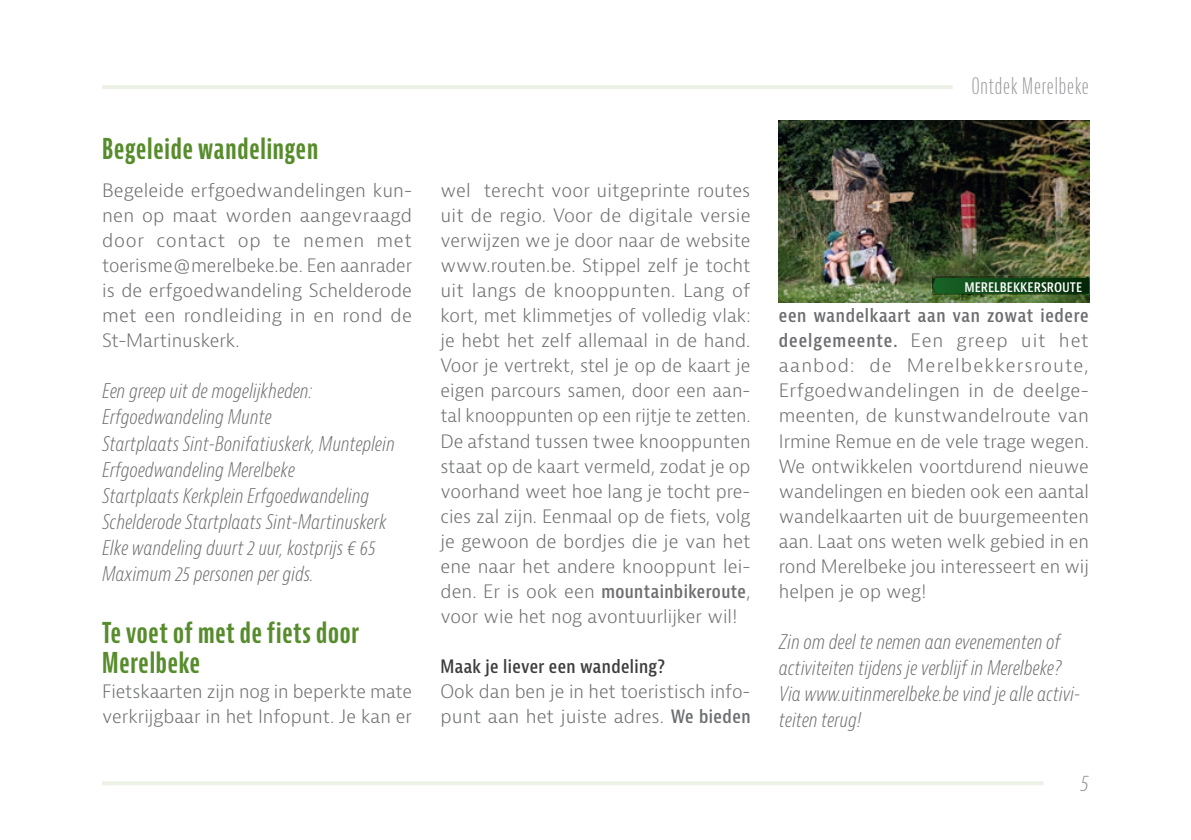
<style>
.page{position:relative;width:1191px;height:840px;background:#fff}
.page>*{position:absolute;margin:0;border:0;box-sizing:border-box;transform-origin:0 0}
.t1{font:700 extra-condensed 28px/30px "Bernina Sans";letter-spacing:.03em;color:#578c2c}
.t2{font:300 extra-condensed 22px "Bernina Sans";letter-spacing:.04em;color:#939598}
.t3{font:italic 300 condensed 22px "Bernina Sans";color:#939598}
.t4{font:italic 300 condensed 19.8px/26px "Bernina Sans";color:#6c6d70;scale:.96 1}
.t5{font:300 18px/25px "Bernina Sans";color:#6c6d70;text-align:justify}
.t6{font:600 condensed 18px "Bernina Sans";letter-spacing:.02em;color:#3e3e3f}
.t7{font:600 condensed 14px "Bernina Sans";color:#fff}
.s1{font-weight:600;font-stretch:condensed}
</style>
<div class="page">
<hr style="left:102px;top:781px;width:941px;height:3px;background:#edf2e8">
<hr style="left:102px;top:85px;width:850px;height:4px;background:#edf2e8">
<img style="left:779px;top:120px;width:310px;height:182px">
<svg style="left:932px;top:276px;width:158px;height:19px;background:#144518"></svg>
<h1 class="t1" style="left:102px;top:135px;width:218px">Begeleide wandelingen</h1>
<p class="t5" style="left:102px;top:178px;width:312px">Begeleide erfgoedwandelingen kun&shy;nen op maat worden aangevraagd door contact op te nemen met toerisme@merelbeke.be. Een aanrader is de erfgoedwandeling Schelderode met een rondleiding in en rond de St-Martinuskerk.</p>
<p class="t4" style="left:102px;top:379px;width:306px">Een greep uit de mogelijkheden:<br>Erfgoedwandeling Munte<br>Startplaats Sint-Bonifatiuskerk, Munteplein Erfgoedwandeling Merelbeke<br>Startplaats Kerkplein Erfgoedwandeling Schelderode Startplaats Sint-Martinuskerk Elke wandeling duurt 2 uur, kostprijs € 65<br>Maximum 25 personen per gids.</p>
<h1 class="t1" style="left:102px;top:618px;width:258px">Te voet of met de fiets door<br>Merelbeke</h1>
<p class="t5" style="left:102px;top:678px;width:312px">Fietskaarten zijn nog in beperkte mate verkrijgbaar in het Infopunt. Je kan er</p>
<p class="t5" style="left:440px;top:178px;width:312px">wel terecht voor uitgeprinte routes uit de regio. Voor de digitale versie verwijzen we je door naar de website www.routen.be. Stippel zelf je tocht uit langs de knooppunten. Lang of kort, met klimmetjes of volledig vlak: je hebt het zelf allemaal in de hand.<br>Voor je vertrekt, stel je op de kaart je eigen parcours samen, door een aan&shy;tal knooppunten op een rijtje te zetten.<br>De afstand tussen twee knooppunten staat op de kaart vermeld, zodat je op voorhand weet hoe lang je tocht pre&shy;cies zal zijn. Eenmaal op de fiets, volg je gewoon de bordjes die je van het ene naar het andere knooppunt lei&shy;den. Er is ook een <span class="s1">mountainbikeroute</span>, voor wie het nog avontuurlijker wil!</p>
<p class="t6" style="left:440px;top:655px;width:226px">Maak je liever een wandeling?</p>
<p class="t5" style="left:440px;top:678px;width:311px">Ook dan ben je in het toeristisch info&shy;punt aan het juiste adres. <span class="s1">We bieden</span></p>
<p class="t2" style="left:971px;top:74px;width:119px">Ontdek Merelbeke</p>
<p class="t7" style="left:964px;top:278px;width:119px">MERELBEKKERSROUTE</p>
<p class="t5" style="left:779px;top:303px;width:312px"><span class="s1">een wandelkaart aan van zowat iedere deelgemeente.</span> Een greep uit het aanbod: de Merelbekkersroute, Erfgoedwandelingen in de deelge&shy;meenten, de kunstwandelroute van Irmine Remue en de vele trage wegen.<br>We ontwikkelen voortdurend nieuwe wandelingen en bieden ook een aantal wandelkaarten uit de buurgemeenten aan. Laat ons weten welk gebied in en rond Merelbeke jou interesseert en wij helpen je op weg!</p>
<p class="t4" style="left:779px;top:629px;width:315px">Zin om deel te nemen aan evenementen of activiteiten tijdens je verblijf in Merelbeke?<br>Via www.uitinmerelbeke.be vind je alle activi&shy;teiten terug!</p>
<p class="t3" style="left:1080px;top:770px;width:10px">5</p>
</div>
